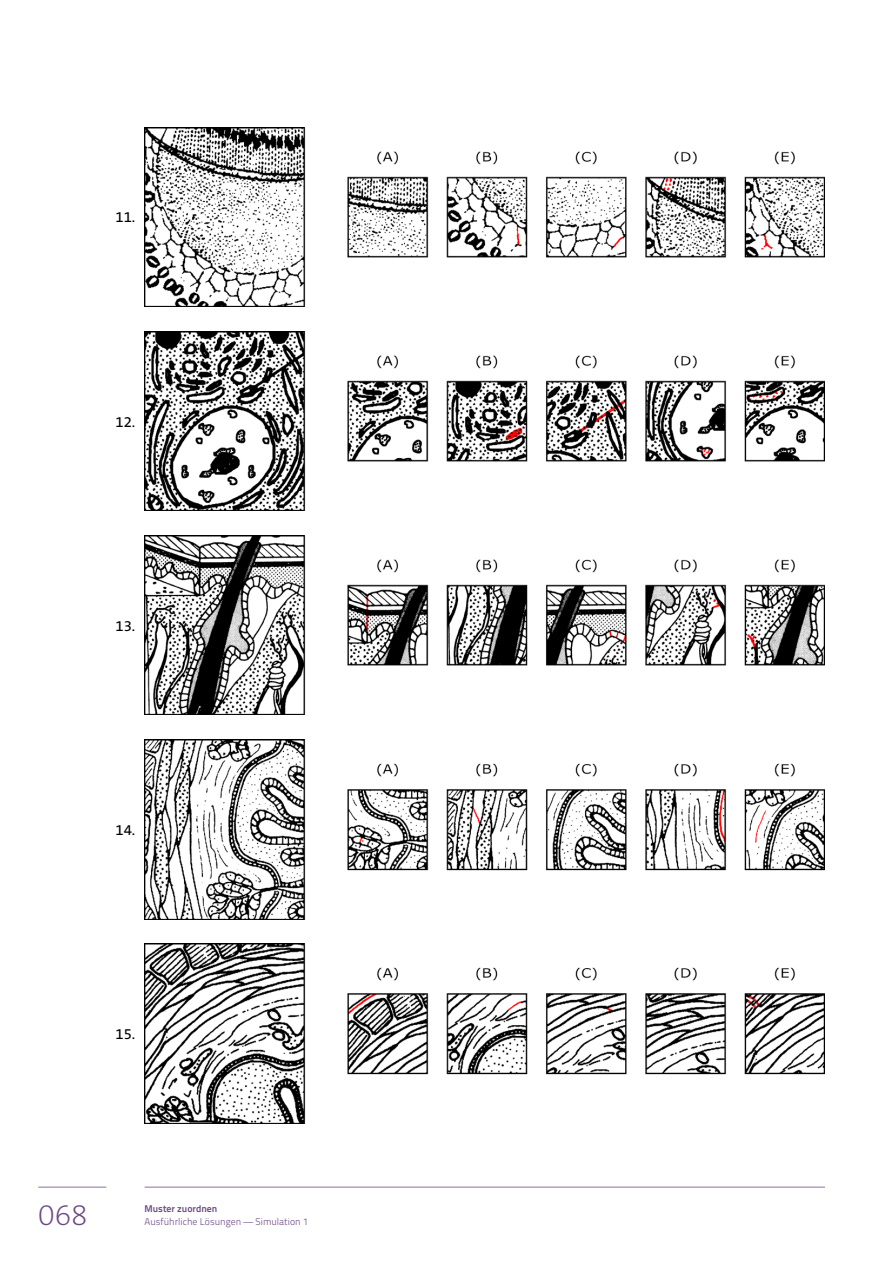
<style>
.page{position:relative;width:893px;height:1263px;background:#fff}
.page>*{position:absolute;margin:0;border:0;box-sizing:border-box;transform-origin:0 0}
.t1{font:200 30px "The Sans C5";color:#6c4784}
.Tabelle_TXT_10pt__li{font:15px "The Sans C5";color:#000}
.t2{font:9.75px "Titillium Text 22 L 250 wt";color:#6c4784}
.t3{font:9.75px "Titillium Text 22 L 800 wt";color:#6c4784}
</style>
<div class="page">
<hr style="left:38px;top:1186px;width:68px;height:2px;background:#b29fc0">
<hr style="left:145px;top:1186px;width:680px;height:2px;background:#b29fc0">
<img style="left:145px;top:127px;width:680px;height:180px">
<img style="left:145px;top:331px;width:680px;height:180px">
<img style="left:145px;top:535px;width:680px;height:180px">
<img style="left:145px;top:739px;width:680px;height:180px">
<img style="left:145px;top:943px;width:680px;height:180px">
<p class="Tabelle_TXT_10pt__li" style="left:115px;top:208px;width:21px">11.</p>
<p class="Tabelle_TXT_10pt__li" style="left:115px;top:412px;width:21px">12.</p>
<p class="Tabelle_TXT_10pt__li" style="left:115px;top:616px;width:21px">13.</p>
<p class="Tabelle_TXT_10pt__li" style="left:115px;top:820px;width:21px">14.</p>
<p class="Tabelle_TXT_10pt__li" style="left:115px;top:1024px;width:21px">15.</p>
<h1 class="t1" style="left:38px;top:1195px;width:51px">068</h1>
<p class="t3" style="left:145px;top:1201px;width:74px">Muster zuordnen</p>
<p class="t2" style="left:145px;top:1214px;width:165px">Ausführliche Lösungen — Simulation 1</p>
</div>
